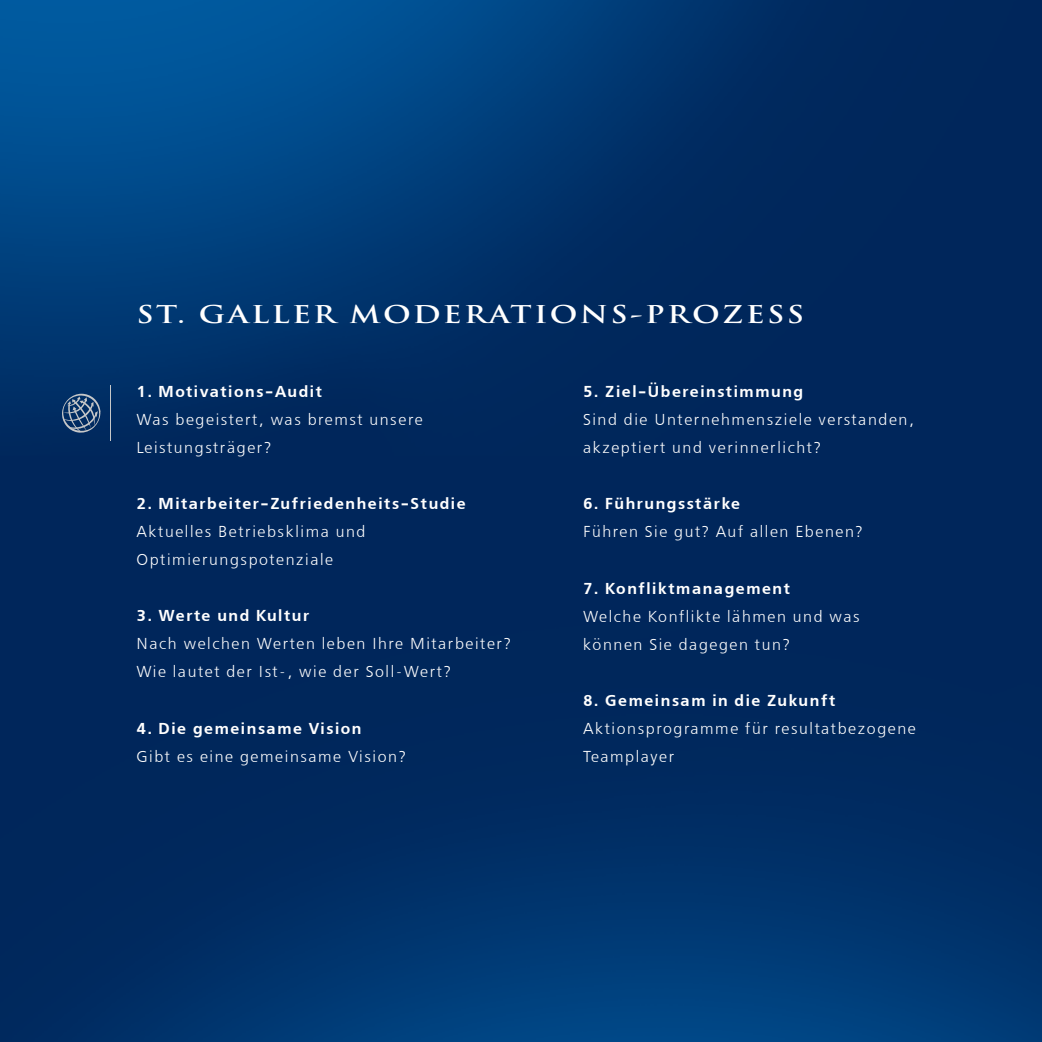
<style>
.page{position:relative;width:1042px;height:1042px;background:#fff}
.page>*{position:absolute;margin:0;border:0;box-sizing:border-box;transform-origin:0 0}
.t1{font:700 23.97px "Trajan Pro";letter-spacing:.08em;color:#fff;scale:1.25 1}
.t2{font:15.75px/28px "Free Set E";letter-spacing:.1em;color:#fff}
.t3{font:700 15.75px "Free Set E";letter-spacing:.1em;color:#fff}
</style>
<div class="page">
<img style="left:0;top:0;width:1042px;height:1042px">
<svg style="left:61px;top:394px;width:39px;height:39px;background:#3c5b81"></svg>
<hr style="left:110px;top:385px;width:1px;height:56px;background:#c6c7c8">
<h1 class="t1" style="left:136px;top:299px;width:536px">ST. GALLER MODERATIONS-PROZESS</h1>
<p class="t3" style="left:136px;top:383px;width:187px">1. Motivations-Audit</p>
<p class="t2" style="left:136px;top:406px;width:288px">Was begeistert, was bremst unsere<br>Leistungsträger?</p>
<p class="t3" style="left:136px;top:495px;width:331px">2. Mitarbeiter-Zufriedenheits-Studie</p>
<p class="t2" style="left:136px;top:518px;width:231px">Aktuelles Betriebsklima und<br>Optimierungspotenziale</p>
<p class="t3" style="left:136px;top:607px;width:174px">3. Werte und Kultur</p>
<p class="t2" style="left:136px;top:630px;width:376px">Nach welchen Werten leben Ihre Mitarbeiter?<br>Wie lautet der Ist-, wie der Soll-Wert?</p>
<p class="t3" style="left:136px;top:719px;width:227px">4. Die gemeinsame Vision</p>
<p class="t2" style="left:136px;top:742px;width:271px">Gibt es eine gemeinsame Vision?</p>
<p class="t3" style="left:583px;top:383px;width:222px">5. Ziel-Übereinstimmung</p>
<p class="t2" style="left:583px;top:406px;width:332px">Sind die Unternehmensziele verstanden, akzeptiert und verinnerlicht?</p>
<p class="t3" style="left:583px;top:495px;width:159px">6. Führungsstärke</p>
<p class="t2" style="left:583px;top:518px;width:281px">Führen Sie gut? Auf allen Ebenen?</p>
<p class="t3" style="left:583px;top:579px;width:209px">7. Konfliktmanagement</p>
<p class="t2" style="left:583px;top:602px;width:278px">Welche Konflikte lähmen und was können Sie dagegen tun?</p>
<p class="t3" style="left:583px;top:691px;width:254px">8. Gemeinsam in die Zukunft</p>
<p class="t2" style="left:583px;top:714px;width:334px">Aktionsprogramme für resultatbezogene<br>Teamplayer</p>
</div>
